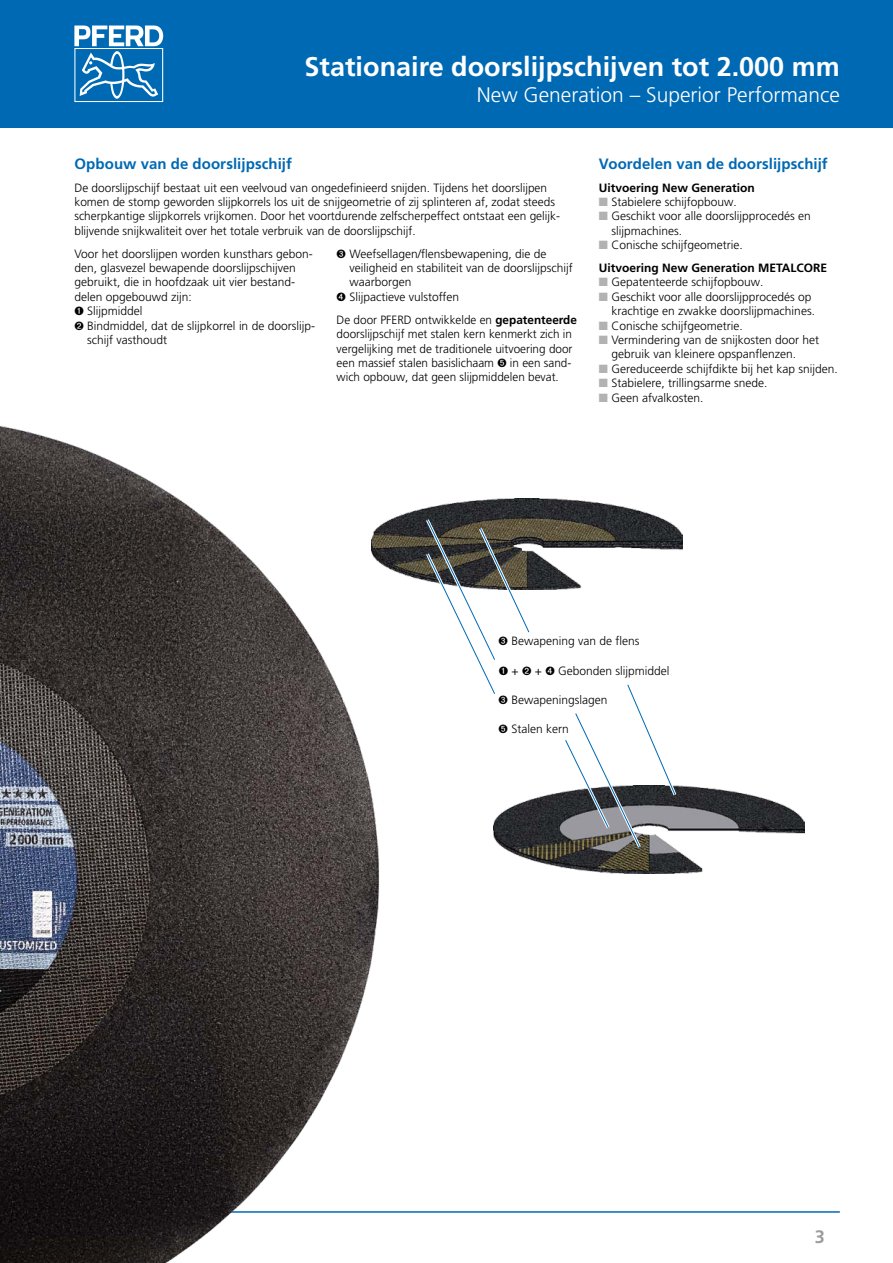
<style>
.page{position:relative;width:893px;height:1263px;background:#fff}
.page>*{position:absolute;margin:0;border:0;box-sizing:border-box;transform-origin:0 0}
.t1{font:700 27px "Frutiger LT Pro";color:#fff}
.t2{font:300 21px "Frutiger LT Pro";color:#fff}
.t3{font:700 18px "Frutiger LT Pro";color:#9d9d9c}
.t4{font:700 15px "Frutiger LT Pro";letter-spacing:.005em;color:#0069b4}
.t5{font:300 12px/14.4px "Frutiger LT Pro";color:#000}
.t6{font:700 12px/23px "Frutiger LT Pro";color:#000}
.s1{font-weight:700}
.s2{color:#b3b2b2}
.s3{font-weight:300}
</style>
<div class="page">
<div style="left:0;top:0;width:893px;height:128px;background:#0069b4"></div>
<svg style="left:74px;top:26px;width:89px;height:76px"></svg>
<hr style="left:74px;top:1211px;width:766px;height:2px;background:#0069b4">
<img style="left:494px;top:786px;width:310px;height:87px">
<img style="left:385px;top:499px;width:298px;height:91px">
<svg style="left:562px;top:684px;width:117px;height:167px"></svg>
<svg style="left:423px;top:516px;width:110px;height:178px"></svg>
<img style="left:0;top:426px;width:385px;height:837px">
<h1 class="t1" style="left:305px;top:50px;width:537px">Stationaire doorslijpschijven tot 2.000 mm</h1>
<h2 class="t2" style="left:477px;top:83px;width:364px">New Generation – Superior Performance</h2>
<p class="t4" style="left:74px;top:155px;width:219px">Opbouw van de doorslijpschijf</p>
<p class="t5" style="left:74px;top:180px;width:487px">De doorslijpschijf bestaat uit een veelvoud van ongedefinieerd snijden. Tijdens het doorslijpen komen de stomp geworden slijpkorrels los uit de snijgeometrie of zij splinteren af, zodat steeds scherpkantige slijpkorrels vrijkomen. Door het voortdurende zelfscherpeffect ontstaat een gelijk&shy;blijvende snijkwaliteit over het totale verbruik van de doorslijpschijf.</p>
<p class="t5" style="left:74px;top:246px;width:240px">Voor het doorslijpen worden kunsthars gebon-</p>
<p class="t5" style="left:74px;top:261px;width:223px">den, glasvezel bewapende doorslijpschijven</p>
<p class="t5" style="left:74px;top:275px;width:222px">gebruikt, die in hoofdzaak uit vier bestand-</p>
<p class="t5" style="left:74px;top:290px;width:119px">delen opgebouwd zijn:</p>
<p class="t5" style="left:74px;top:304px;width:70px">➊ Slijpmiddel</p>
<p class="t5" style="left:74px;top:318px;width:242px">➋ Bindmiddel, dat de slijpkorrel in de doorslijp-</p>
<p class="t5" style="left:87px;top:333px;width:82px">schijf vasthoudt</p>
<p class="t5" style="left:337px;top:246px;width:211px">➌ Weefsellagen/flensbewapening, die de</p>
<p class="t5" style="left:349px;top:261px;width:225px">veiligheid en stabiliteit van de doorslijpschijf</p>
<p class="t5" style="left:349px;top:275px;width:64px">waarborgen</p>
<p class="t5" style="left:337px;top:290px;width:124px">➍ Slijpactieve vulstoffen</p>
<p class="t5" style="left:337px;top:312px;width:242px">De door PFERD ontwikkelde en <span class="s1">gepatenteerde </span>doorslijpschijf met stalen kern kenmerkt zich in vergelijking met de traditionele uitvoering door een massief stalen basislichaam ➎ in een sand&shy;wich opbouw, dat geen slijpmiddelen bevat.</p>
<p class="t4" style="left:599px;top:155px;width:230px">Voordelen van de doorslijpschijf</p>
<p class="t6" style="left:599px;top:176px;width:158px">Uitvoering New Generation</p>
<p class="t5" style="left:599px;top:195px;width:139px"><span class="s2">■</span> Stabielere schijfopbouw.</p>
<p class="t5" style="left:612px;top:209px;width:201px;text-indent:-13px"><span class="s2">■</span> Geschikt voor alle doorslijpprocedés en slijpmachines.</p>
<p class="t6" style="left:599px;top:233px;width:230px"><span class="s2">■</span> <span class="s3">Conische schijfgeometrie.<br></span>Uitvoering New Generation METALCORE</p>
<p class="t5" style="left:599px;top:275px;width:166px"><span class="s2">■</span> Gepatenteerde schijfopbouw.</p>
<p class="t5" style="left:599px;top:290px;width:218px;text-align:right"><span class="s2">■</span> Geschikt voor alle doorslijpprocedés op krachtige en zwakke doorslijpmachines.</p>
<p class="t5" style="left:599px;top:318px;width:146px"><span class="s2">■</span> Conische schijfgeometrie.</p>
<p class="t5" style="left:612px;top:333px;width:209px;text-indent:-13px"><span class="s2">■</span> Vermindering van de snijkosten door het gebruik van kleinere opspanflenzen.</p>
<p class="t5" style="left:599px;top:362px;width:241px"><span class="s2">■</span> Gereduceerde schijfdikte bij het kap snijden.</p>
<p class="t5" style="left:599px;top:376px;width:170px"><span class="s2">■</span> Stabielere, trillingsarme snede.</p>
<p class="t5" style="left:599px;top:390px;width:106px"><span class="s2">■</span> Geen afvalkosten.</p>
<p class="t5" style="left:499px;top:634px;width:142px">➌ Bewapening van de flens</p>
<p class="t5" style="left:499px;top:663px;width:172px">➊ + ➋ + ➍ Gebonden slijpmiddel</p>
<p class="t5" style="left:499px;top:693px;width:110px">➌ Bewapeningslagen</p>
<p class="t5" style="left:499px;top:722px;width:72px">➎ Stalen kern</p>
<h3 class="t3" style="left:815px;top:1226px;width:12px">3</h3>
</div>
